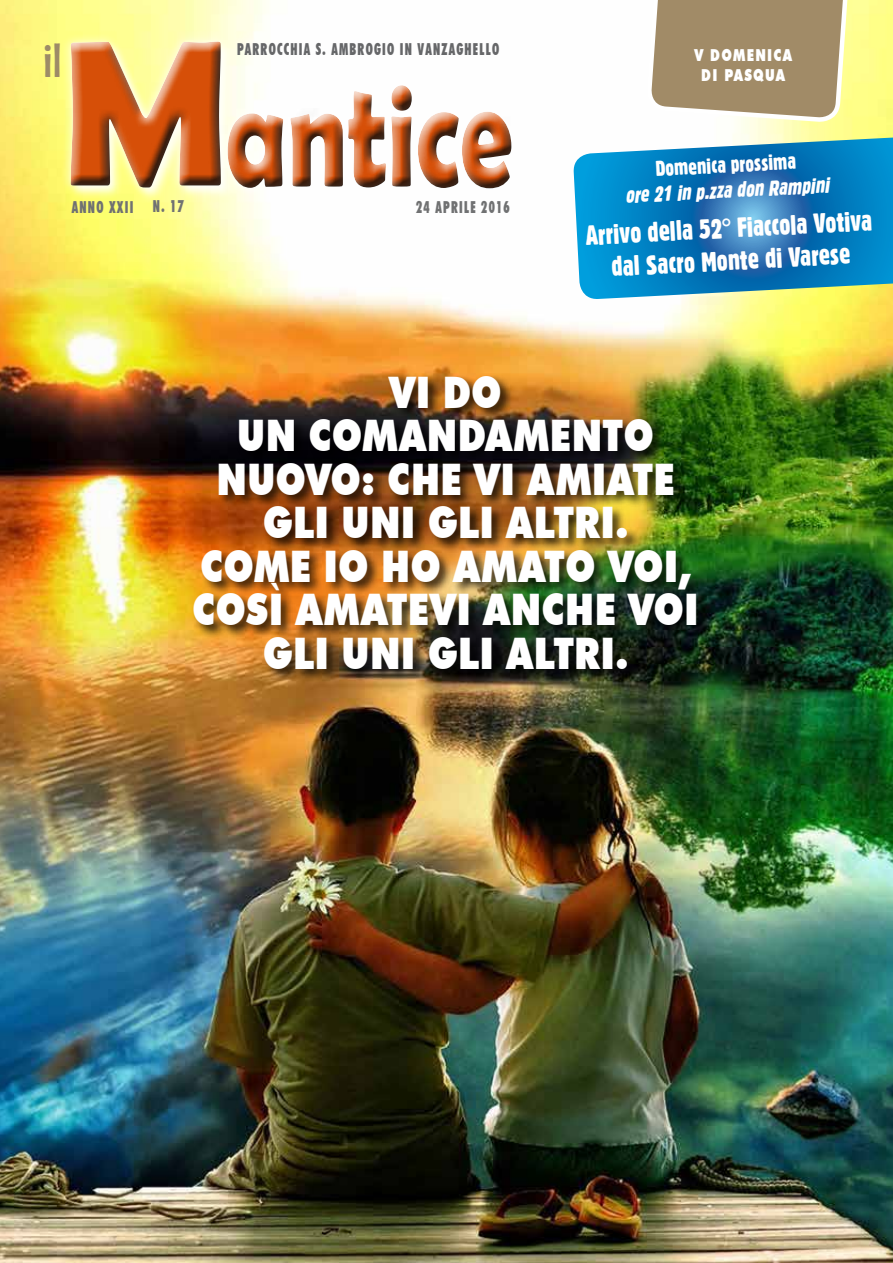
<style>
.page{position:relative;width:893px;height:1263px;background:#fff}
.page>*{position:absolute;margin:0;border:0;box-sizing:border-box;transform-origin:0 0}
.t1{font:700 150.15px "Berlin Sans FB Demi";color:#d64f08;scale:.7 1}
.t2{font:48.9px "Berlin Sans FB";color:#9d8b67;scale:.88 1}
.t3{font:900 43.5px/43.5px "Futura BT";letter-spacing:.01em;color:#fff;text-align:center;scale:.83 1}
.t4{font:27px/32.4px "Gothic 821 Condensed BT";color:#fff;text-align:center}
.t5{font:italic 21px "Gothic 821 Condensed BT";color:#fff}
.t6{font:21px "Gothic 821 Condensed BT";color:#fff}
.t7{font:900 condensed 16.5px "Futura BT";letter-spacing:.1em;color:#666769;scale:.76 1}
.t8{font:900 condensed 16.5px "Futura BT";letter-spacing:.1em;color:#707172;scale:.76 1}
.t9{font:900 16.5px/20px "Futura BT";letter-spacing:.1em;color:#fff;text-align:center;scale:.76 1}
.s1{font-size:208.65px}
</style>
<div class="page">
<img style="left:0;top:0;width:893px;height:1263px">
<div style="left:47px;top:0;width:432px;height:228px;background:#fff;opacity:.75"></div>
<div style="left:60px;top:30px;width:169px;height:162px;background:#fff;opacity:.75"></div>
<div style="left:62px;top:35px;width:170px;height:163px;background:#000;opacity:.75"></div>
<div style="left:217px;top:46px;width:423px;height:173px;background:#fff"></div>
<div style="left:217px;top:74px;width:297px;height:110px;background:#fff;opacity:.75"></div>
<div style="left:225px;top:84px;width:297px;height:115px;background:#000;opacity:.75"></div>
<svg style="left:645px;top:0;width:207px;height:138px"></svg>
<div style="left:192px;top:374px;width:518px;height:309px;background:#000;opacity:.75"></div>
<svg style="left:573px;top:138px;width:320px;height:162px;background:#298cc0"></svg>
<h1 class="t1" style="left:61px;top:47px;width:646px"><span class="s1">M</span>antice</h1>
<p class="t2" style="left:43px;top:33px;width:23px">il</p>
<p class="t7" style="left:237px;top:39px;width:346px">PARROCCHIA S. AMBROGIO IN VANZAGHELLO</p>
<p class="t8" style="left:72px;top:197px;width:149px">ANNO XXII N. 17</p>
<p class="t8" style="left:416px;top:197px;width:125px">24 APRILE 2016</p>
<p class="t9" style="left:694px;top:45px;width:130px">V DOMENICA<br>DI PASQUA</p>
<p class="t6" style="left:655px;top:156px;width:142px;rotate:-3deg">Domenica prossima</p>
<p class="t5" style="left:624px;top:183px;width:206px;rotate:-3deg">ore 21 in p.zza don Rampini</p>
<p class="t4" style="left:585px;top:219px;width:288px;rotate:-3deg">Arrivo della 52° Fiaccola Votiva dal Sacro Monte di Varese</p>
<p class="t3" style="left:192px;top:370px;width:612px">VI DO<br>UN COMANDAMENTO<br>NUOVO: CHE VI AMIATE<br>GLI UNI GLI ALTRI.<br>COME IO HO AMATO VOI,<br>COSÌ AMATEVI ANCHE VOI<br>GLI UNI GLI ALTRI.</p>
</div>
